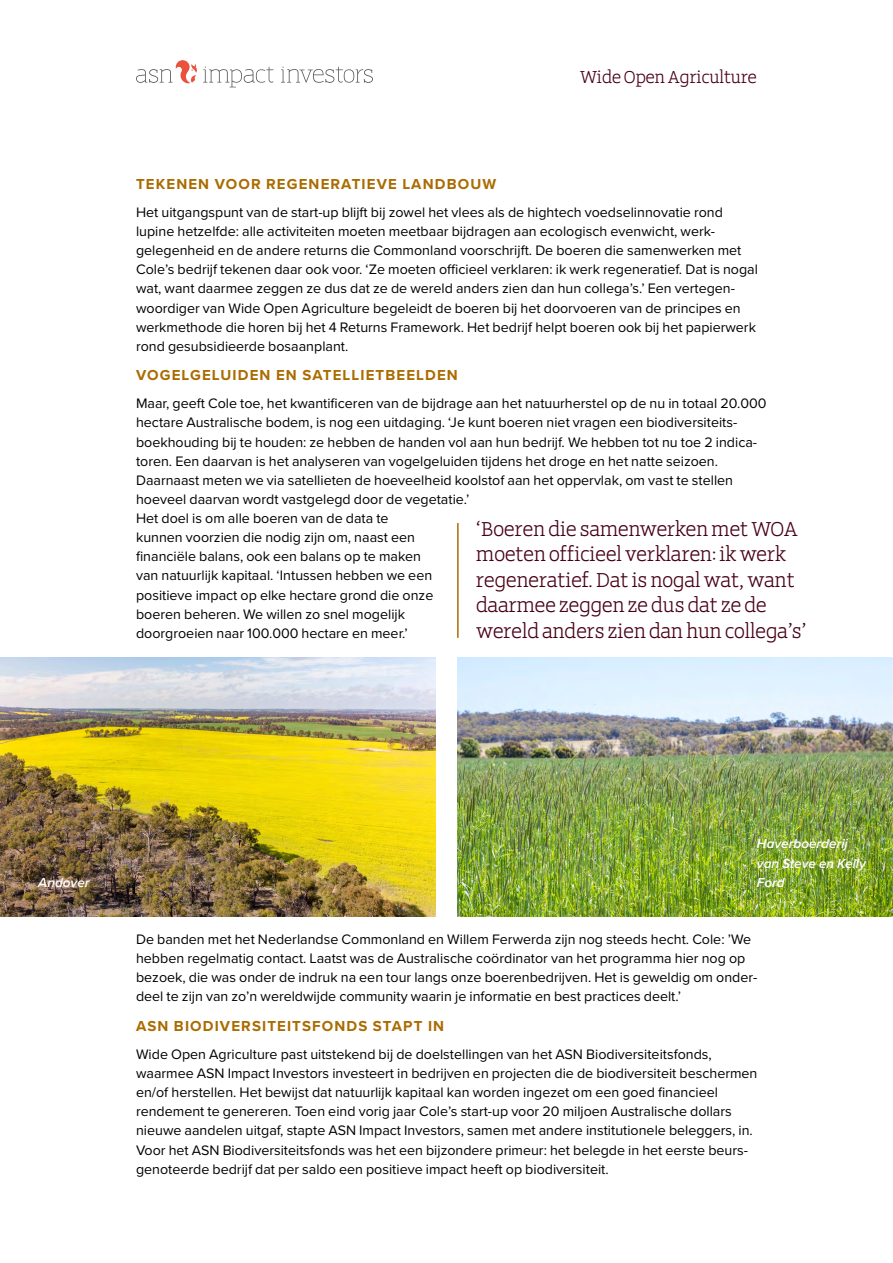
<style>
.page{position:relative;width:893px;height:1263px;background:#fff}
.page>*{position:absolute;margin:0;border:0;box-sizing:border-box;transform-origin:0 0}
.t1{font:600 21px/25.5px "ASN Bank Slab";color:#480116}
.t2{font:600 18px "ASN Bank Slab";color:#480116}
.Tussenkop{font:700 15px "Proxima Nova";letter-spacing:.075em;color:#ab6c00}
._01_brood{font:14.25px/19.2px "Proxima Nova";color:#000}
.Bijschrift{font:italic 600 13.5px/19.2px "Proxima Nova";color:#fff}
</style>
<div class="page">
<svg style="left:281px;top:67px;width:92px;height:16px"></svg>
<svg style="left:136px;top:60px;width:61px;height:23px"></svg>
<svg style="left:203px;top:67px;width:70px;height:20px"></svg>
<img style="left:0;top:657px;width:436px;height:259px">
<img style="left:457px;top:657px;width:436px;height:259px">
<hr style="left:457px;top:523px;width:2px;height:115px;background:#ab6c00">
<p class="t2" style="left:580px;top:64px;width:178px">Wide Open Agriculture</p>
<p class="Tussenkop" style="left:136px;top:173px;width:362px">TEKENEN VOOR REGENERATIEVE LANDBOUW</p>
<p class="_01_brood" style="left:136px;top:202px;width:623px">Het uitgangspunt van de start-up blijft bij zowel het vlees als de hightech voedselinnovatie rond lupine hetzelfde: alle activiteiten moeten meetbaar bijdragen aan ecologisch evenwicht, werk&shy;gelegenheid en de andere returns die Commonland voorschrijft. De boeren die samenwerken met Cole’s bedrijf tekenen daar ook voor. ‘Ze moeten officieel verklaren: ik werk regeneratief. Dat is nogal wat, want daarmee zeggen ze dus dat ze de wereld anders zien dan hun collega’s.’ Een vertegen&shy;woordiger van Wide Open Agriculture begeleidt de boeren bij het doorvoeren van de principes en werkmethode die horen bij het 4 Returns Framework. Het bedrijf helpt boeren ook bij het papierwerk rond gesubsidieerde bosaanplant.</p>
<p class="Tussenkop" style="left:136px;top:364px;width:323px">VOGELGELUIDEN EN SATELLIETBEELDEN</p>
<p class="_01_brood" style="left:136px;top:393px;width:632px">Maar, geeft Cole toe, het kwantificeren van de bijdrage aan het natuurherstel op de nu in totaal 20.000 hectare Australische bodem, is nog een uitdaging. ‘Je kunt boeren niet vragen een biodiversiteits&shy;boekhouding bij te houden: ze hebben de handen vol aan hun bedrijf. We hebben tot nu toe 2 indica&shy;toren. Een daarvan is het analyseren van vogelgeluiden tijdens het droge en het natte seizoen.<br>Daarnaast meten we via satellieten de hoeveelheid koolstof aan het oppervlak, om vast te stellen hoeveel daarvan wordt vastgelegd door de vegetatie.’</p>
<p class="_01_brood" style="left:136px;top:508px;width:299px">Het doel is om alle boeren van de data te kunnen voorzien die nodig zijn om, naast een financiële balans, ook een balans op te maken van natuurlijk kapitaal. ‘Intussen hebben we een positieve impact op elke hectare grond die onze boeren beheren. We willen zo snel mogelijk doorgroeien naar 100.000 hectare en meer.’</p>
<p class="t1" style="left:476px;top:515px;width:332px">‘Boeren die samenwerken met WOA moeten officieel verklaren: ik werk regeneratief. Dat is nogal wat, want daarmee zeggen ze dus dat ze de wereld anders zien dan hun collega’s’</p>
<p class="Bijschrift" style="left:757px;top:834px;width:111px">Haverboerderij van Steve en Kelly</p>
<p class="Bijschrift" style="left:38px;top:872px;width:53px">Andover</p>
<p class="Bijschrift" style="left:757px;top:872px;width:29px">Ford</p>
<p class="_01_brood" style="left:136px;top:929px;width:623px">De banden met het Nederlandse Commonland en Willem Ferwerda zijn nog steeds hecht. Cole: ’We hebben regelmatig contact. Laatst was de Australische coördinator van het programma hier nog op bezoek, die was onder de indruk na een tour langs onze boerenbedrijven. Het is geweldig om onder&shy;deel te zijn van zo’n wereldwijde community waarin je informatie en best practices deelt.’</p>
<p class="Tussenkop" style="left:136px;top:1014px;width:310px">ASN BIODIVERSITEITSFONDS STAPT IN</p>
<p class="_01_brood" style="left:136px;top:1044px;width:623px">Wide Open Agriculture past uitstekend bij de doelstellingen van het ASN Biodiversiteitsfonds, waarmee ASN Impact Investors investeert in bedrijven en projecten die de biodiversiteit beschermen en/of herstellen. Het bewijst dat natuurlijk kapitaal kan worden ingezet om een goed financieel rendement te genereren. Toen eind vorig jaar Cole’s start-up voor 20 miljoen Australische dollars nieuwe aandelen uitgaf, stapte ASN Impact Investors, samen met andere institutionele beleggers, in.<br>Voor het ASN Biodiversiteitsfonds was het een bijzondere primeur: het belegde in het eerste beurs&shy;genoteerde bedrijf dat per saldo een positieve impact heeft op biodiversiteit.</p>
</div>
